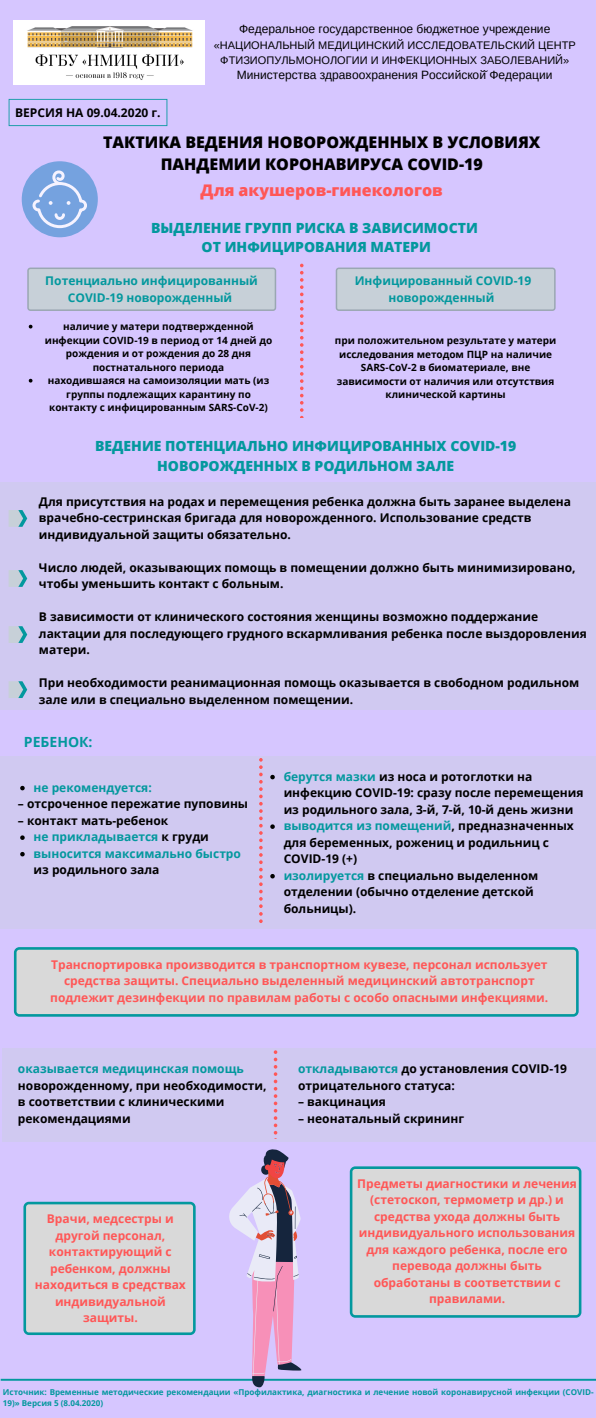
<style>
.page{position:relative;width:596px;height:1418px;background:#fff}
.page>*{position:absolute;margin:0;border:0;box-sizing:border-box;transform-origin:0 0}
.t1{font:800 16px/21.8px "Open Sans";color:#000;text-align:center}
.t2{font:800 16px "Open Sans";color:#ff5757}
.t3{font:800 14px/19.5px "Open Sans";color:#03989e;text-align:center}
.t4{font:700 14px "Open Sans";color:#03989e}
.t5{font:700 12px/16.5px "Open Sans";color:#000}
.t6{font:700 12px/16.5px "Open Sans";color:#ff5757;text-align:center}
.t7{font:700 12px/16.5px "Open Sans";color:#03989e;text-align:center}
.t8{font:12px "Arimo";color:#000}
.t9{font:11px/15px "Arimo";color:#000;text-align:center}
.t10{font:700 10px/13.5px "Open Sans";color:#000;text-align:center}
.t11{font:700 8.1px/10.6px "Open Sans";color:#03989e}
.s1{color:#000}
.s2{color:#03989e}
</style>
<div class="page">
<div style="left:0;top:0;width:596px;height:1417px;background:#d6c6ff"></div>
<svg style="left:9px;top:99px;width:158px;height:27px"></svg>
<img style="left:14px;top:20px;width:191px;height:64px">
<svg style="left:300px;top:264px;width:3px;height:153px"></svg>
<svg style="left:27px;top:267px;width:249px;height:44px;background:#c3ccd5"></svg>
<svg style="left:335px;top:267px;width:220px;height:44px;background:#c3ccd5"></svg>
<div style="left:0;top:482px;width:595px;height:228px;background:#d0c9f1"></div>
<svg style="left:9px;top:510px;width:18px;height:17px"></svg>
<svg style="left:9px;top:570px;width:18px;height:17px"></svg>
<svg style="left:9px;top:626px;width:18px;height:17px"></svg>
<svg style="left:9px;top:681px;width:18px;height:17px"></svg>
<div style="left:0;top:756px;width:596px;height:172px;background:#d0c9f1"></div>
<svg style="left:259px;top:758px;width:3px;height:165px"></svg>
<svg style="left:14px;top:947px;width:564px;height:69px;background:#c9d4d4"></svg>
<div style="left:2px;top:1048px;width:594px;height:94px;background:#d0c9f1"></div>
<svg style="left:274px;top:1050px;width:3px;height:85px"></svg>
<svg style="left:1px;top:1149px;width:595px;height:238px"></svg>
<svg style="left:270px;top:775px;width:5px;height:4px"></svg>
<svg style="left:270px;top:824px;width:5px;height:5px"></svg>
<svg style="left:270px;top:874px;width:5px;height:4px"></svg>
<svg style="left:22px;top:161px;width:76px;height:76px"></svg>
<svg style="left:31px;top:167px;width:57px;height:63px;background:#8bafe4"></svg>
<svg style="left:20px;top:786px;width:5px;height:4px"></svg>
<svg style="left:20px;top:835px;width:5px;height:5px"></svg>
<svg style="left:20px;top:852px;width:5px;height:4px"></svg>
<p class="t5" style="left:15px;top:104px;width:147px">ВЕРСИЯ НА 09.04.2020 г.</p>
<p class="t8" style="left:239px;top:22px;width:313px">Федеральное государственное бюджетное учреждение</p>
<p class="t9" style="left:214px;top:37px;width:363px">«НАЦИОНАЛЬНЫЙ МЕДИЦИНСКИЙ ИССЛЕДОВАТЕЛЬСКИЙ ЦЕНТР<br>ФТИЗИОПУЛЬМОНОЛОГИИ И ИНФЕКЦИОННЫХ ЗАБОЛЕВАНИЙ»</p>
<p class="t8" style="left:237px;top:68px;width:317px">Министерства здравоохранения Российской̆Федерации</p>
<h1 class="t1" style="left:103px;top:131px;width:439px">ТАКТИКА ВЕДЕНИЯ НОВОРОЖДЕННЫХ В УСЛОВИЯХ<br>ПАНДЕМИИ КОРОНАВИРУСА COVID-19</h1>
<h1 class="t2" style="left:200px;top:179px;width:244px">Для акушеров-гинекологов</h1>
<p class="t3" style="left:151px;top:218px;width:328px">ВЫДЕЛЕНИЕ ГРУПП РИСКА В ЗАВИСИМОСТИ<br>ОТ ИНФИЦИРОВАНИЯ МАТЕРИ</p>
<p class="t7" style="left:45px;top:272px;width:214px">Потенциально инфицированный<br>COVID-19 новорожденный</p>
<p class="t7" style="left:354px;top:272px;width:178px">Инфицированный COVID-19 новорожденный</p>
<p class="t10" style="left:45px;top:319px;width:229px">наличие у матери подтвержденной инфекции COVID-19 в период от 14 дней до рождения и от рождения до 28 дня постнатального периода<br>находившаяся на самоизоляции мать (из группы подлежащих карантину по контакту с инфицированным SARS-CoV-2)</p>
<p class="t10" style="left:335px;top:333px;width:223px">при положительном результате у матери исследования методом ПЦР на наличие SARS-CoV-2 в биоматериале, вне зависимости от наличия или отсутствия клинической картины</p>
<p class="t3" style="left:95px;top:436px;width:422px">ВЕДЕНИЕ ПОТЕНЦИАЛЬНО ИНФИЦИРОВАННЫХ COVID-19<br>НОВОРОЖДЕННЫХ В РОДИЛЬНОМ ЗАЛЕ</p>
<p class="t5" style="left:39px;top:493px;width:533px">Для присутствия на родах и перемещения ребенка должна быть заранее выделена врачебно-сестринская бригада для новорожденного. Использование средств индивидуальной защиты обязательно.</p>
<p class="t5" style="left:39px;top:559px;width:538px">Число людей, оказывающих помощь в помещении должно быть минимизировано, чтобы уменьшить контакт с больным.</p>
<p class="t5" style="left:39px;top:608px;width:549px">В зависимости от клинического состояния женщины возможно поддержание лактации для последующего грудного вскармливания ребенка после выздоровления матери.</p>
<p class="t5" style="left:39px;top:674px;width:542px">При необходимости реанимационная помощь оказывается в свободном родильном зале или в специально выделенном помещении.</p>
<p class="t4" style="left:24px;top:731px;width:70px">РЕБЕНОК:</p>
<p class="t7" style="left:34px;top:779px;width:120px">не рекомендуется:</p>
<p class="t7" style="left:34px;top:828px;width:209px;text-align:left">не прикладывается <span class="s1">к груди </span>выносится максимально быстро</p>
<p class="t5" style="left:34px;top:861px;width:127px">из родильного зала</p>
<p class="t5" style="left:18px;top:795px;width:232px">– отсроченное пережатие пуповины</p>
<p class="t5" style="left:18px;top:812px;width:152px">– контакт мать-ребенок</p>
<p class="t5" style="left:283px;top:768px;width:301px"><span class="s2">берутся мазки</span> из носа и ротоглотки на инфекцию COVID-19: сразу после перемещения из родильного зала, 3-й, 7-й, 10-й день жизни <span class="s2">выводится из помещений</span>, предназначенных для беременных, рожениц и родильниц с COVID-19 (+)<br><span class="s2">изолируется</span> в специально выделенном отделении (обычно отделение детской больницы).</p>
<p class="t6" style="left:50px;top:955px;width:499px">Транспортировка производится в транспортном кувезе, персонал использует средства защиты. Специально выделенный медицинский автотранспорт подлежит дезинфекции по правилам работы с особо опасными инфекциями.</p>
<p class="t7" style="left:18px;top:1060px;width:227px">оказывается медицинская помощь</p>
<p class="t5" style="left:18px;top:1076px;width:250px">новорожденному, при необходимости, в соответствии с клиническими рекомендациями</p>
<p class="t6" style="left:35px;top:1210px;width:152px">Врачи, медсестры и другой персонал, контактирующий с ребенком, должны находиться в средствах индивидуальной защиты.</p>
<p class="t5" style="left:298px;top:1060px;width:270px"><span class="s2">откладываются</span> до установления COVID-19 отрицательного статуса:</p>
<p class="t5" style="left:298px;top:1093px;width:89px">– вакцинация</p>
<p class="t5" style="left:298px;top:1109px;width:167px">– неонатальный скрининг</p>
<p class="t6" style="left:357px;top:1175px;width:221px">Предметы диагностики и лечения (стетоскоп, термометр и др.) и средства ухода должны быть индивидуального использования для каждого ребенка, после его перевода должны быть обработаны в соответствии с правилами.</p>
<p class="t11" style="left:3px;top:1386px;width:592px">Источник: Временные методические рекомендации «Профилактика, диагностика и лечение новой коронавирусной инфекции (COVID-<br>19)» Версия 5 (8.04.2020)</p>
</div>
